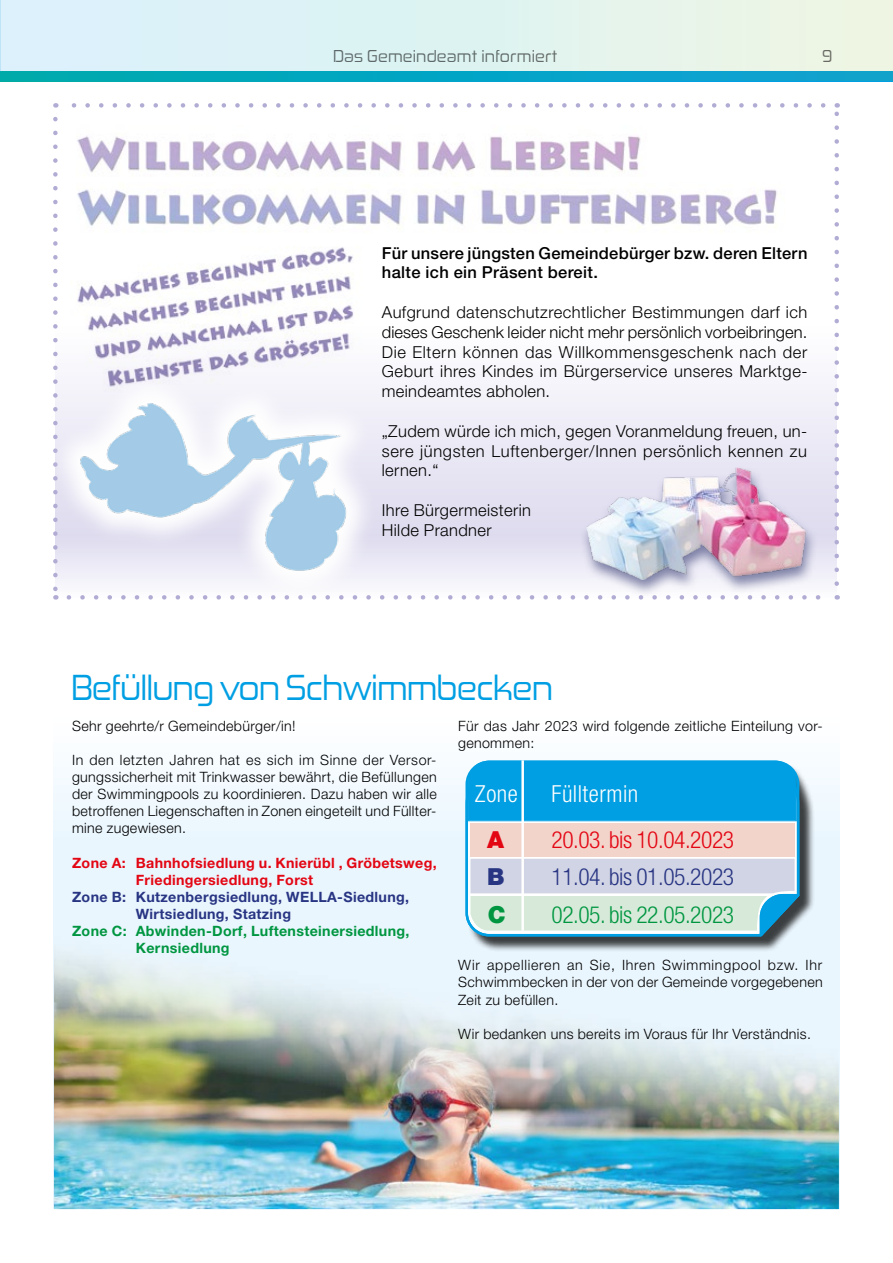
<style>
.page{position:relative;width:893px;height:1263px;background:#fff}
.page>*{position:absolute;margin:0;border:0;box-sizing:border-box;transform-origin:0 0}
.t1{font:34.5px "Zekton Rg";letter-spacing:-.025em;color:#009fe3}
.t2{font:300 condensed 23.55px "Helvetica Neue LT Pro";letter-spacing:-.02em;color:#e30613}
.t3{font:300 condensed 23.55px "Helvetica Neue LT Pro";letter-spacing:-.02em;color:#283583}
.t4{font:300 condensed 23.55px "Helvetica Neue LT Pro";letter-spacing:-.02em;color:#009641}
.t5{font:300 condensed 23.55px "Helvetica Neue LT Pro";letter-spacing:.02em;color:#fff}
.t6{font:900 23.55px "Helvetica Neue LT Pro";color:#e30613}
.t7{font:900 23.55px "Helvetica Neue LT Pro";color:#283583}
.t8{font:900 23.55px "Helvetica Neue LT Pro";color:#009641}
.t9{font:300 16.5px/19.8px "Helvetica Neue LT Pro";letter-spacing:.03em;color:#000;text-align:justify}
.t10{font:500 16.5px/19.8px "Helvetica Neue LT Pro";letter-spacing:.015em;color:#000}
.t11{font:16.5px "Zekton Rg";letter-spacing:.01em;color:#706f6f}
.t12{font:300 14.25px/17.1px "Helvetica Neue LT Pro";letter-spacing:.025em;color:#000;text-align:justify}
.t13{font:700 14.25px/17.1px "Helvetica Neue LT Pro";letter-spacing:.025em;color:#e30613}
.t14{font:700 14.25px/17.1px "Helvetica Neue LT Pro";letter-spacing:.025em;color:#283583}
.t15{font:700 14.25px/17.1px "Helvetica Neue LT Pro";letter-spacing:.025em;color:#009641}
</style>
<div class="page">
<svg style="left:0;top:0;width:1px;height:76px"></svg>
<svg style="left:1px;top:0;width:892px;height:81px;background:#c6e9ea"></svg>
<svg style="left:54px;top:778px;width:785px;height:151px"></svg>
<div style="left:468px;top:763px;width:347px;height:189px;background:#000;opacity:.75"></div>
<svg style="left:464px;top:763px;width:338px;height:166px"></svg>
<div style="left:470px;top:823px;width:325px;height:33px;background:#f3d4cb"></div>
<svg style="left:470px;top:859px;width:332px;height:70px;background:#cad9dd"></svg>
<div style="left:467px;top:760px;width:330px;height:62px;background:#009fe3"></div>
<hr style="left:521px;top:760px;width:3px;height:170px;background:#fff">
<img style="left:54px;top:929px;width:785px;height:280px">
<div style="left:55px;top:105px;width:782px;height:492px;background:linear-gradient(to bottom,#fff,#e5e3f2)"></div>
<svg style="left:378px;top:595px;width:452px;height:5px"></svg>
<svg style="left:62px;top:103px;width:761px;height:5px"></svg>
<svg style="left:53px;top:181px;width:5px;height:190px"></svg>
<svg style="left:834px;top:103px;width:5px;height:481px"></svg>
<img style="left:53px;top:108px;width:596px;height:73px">
<img style="left:53px;top:182px;width:734px;height:67px">
<div style="left:579px;top:465px;width:238px;height:132px;background:#5a5e8c;opacity:.75"></div>
<img style="left:586px;top:467px;width:221px;height:113px">
<svg style="left:53px;top:371px;width:325px;height:229px;fill:#f3f2f9"></svg>
<img style="left:77px;top:400px;width:273px;height:173px">
<img style="left:70px;top:231px;width:323px;height:162px">
<p class="t11" style="left:333px;top:46px;width:226px">Das Gemeindeamt informiert</p>
<p class="t11" style="left:822px;top:46px;width:12px">9</p>
<p class="t10" style="left:382px;top:243px;width:427px">Für unsere jüngsten Gemeindebürger bzw. deren Eltern halte ich ein Präsent bereit.</p>
<p class="t9" style="left:382px;top:302px;width:427px">Aufgrund datenschutzrechtlicher Bestimmungen darf ich dieses Geschenk leider nicht mehr persönlich vorbeibringen.<br>Die Eltern können das Willkommensgeschenk nach der Geburt ihres Kindes im Bürgerservice unseres Marktge&shy;meindeamtes abholen.</p>
<p class="t9" style="left:382px;top:421px;width:427px">„Zudem würde ich mich, gegen Voranmeldung freuen, un&shy;sere jüngsten Luftenberger/Innen persönlich kennen zu lernen.“</p>
<p class="t9" style="left:382px;top:500px;width:151px">Ihre Bürgermeisterin<br>Hilde Prandner</p>
<h1 class="t1" style="left:71px;top:665px;width:484px">Befüllung von Schwimmbecken</h1>
<p class="t12" style="left:72px;top:717px;width:225px">Sehr geehrte/r Gemeindebürger/in!</p>
<p class="t12" style="left:72px;top:751px;width:366px">In den letzten Jahren hat es sich im Sinne der Versor&shy;gungssicherheit mit Trinkwasser bewährt, die Befüllungen der Swimmingpools zu koordinieren. Dazu haben wir alle betroffenen Liegenschaften in Zonen eingeteilt und Füllter&shy;mine zugewiesen.</p>
<p class="t13" style="left:136px;top:854px;width:302px;text-indent:-64px">Zone A: Bahnhofsiedlung u. Knierübl , Gröbetsweg,<br>Friedingersiedlung, Forst</p>
<p class="t14" style="left:136px;top:888px;width:275px;text-indent:-64px">Zone B: Kutzenbergsiedlung, WELLA-Siedlung,<br>Wirtsiedlung, Statzing</p>
<p class="t15" style="left:136px;top:922px;width:275px;text-indent:-64px">Zone C: Abwinden-Dorf, Luftensteinersiedlung,<br>Kernsiedlung</p>
<p class="t12" style="left:458px;top:717px;width:366px">Für das Jahr 2023 wird folgende zeitliche Einteilung vor&shy;genommen:</p>
<h2 class="t5" style="left:475px;top:780px;width:44px">Zone</h2>
<h2 class="t5" style="left:551px;top:780px;width:88px">Fülltermin</h2>
<h2 class="t6" style="left:487px;top:825px;width:18px">A</h2>
<h2 class="t2" style="left:551px;top:826px;width:184px">20.03. bis 10.04.2023</h2>
<h2 class="t7" style="left:487px;top:863px;width:19px">B</h2>
<h2 class="t3" style="left:551px;top:863px;width:184px">11.04. bis 01.05.2023</h2>
<h2 class="t8" style="left:488px;top:900px;width:19px">C</h2>
<h2 class="t4" style="left:551px;top:901px;width:184px">02.05. bis 22.05.2023</h2>
<p class="t12" style="left:458px;top:956px;width:366px">Wir appellieren an Sie, Ihren Swimmingpool bzw. Ihr Schwimmbecken in der von der Gemeinde vorgegebenen Zeit zu befüllen.</p>
<p class="t12" style="left:458px;top:1025px;width:354px">Wir bedanken uns bereits im Voraus für Ihr Verständnis.</p>
</div>
